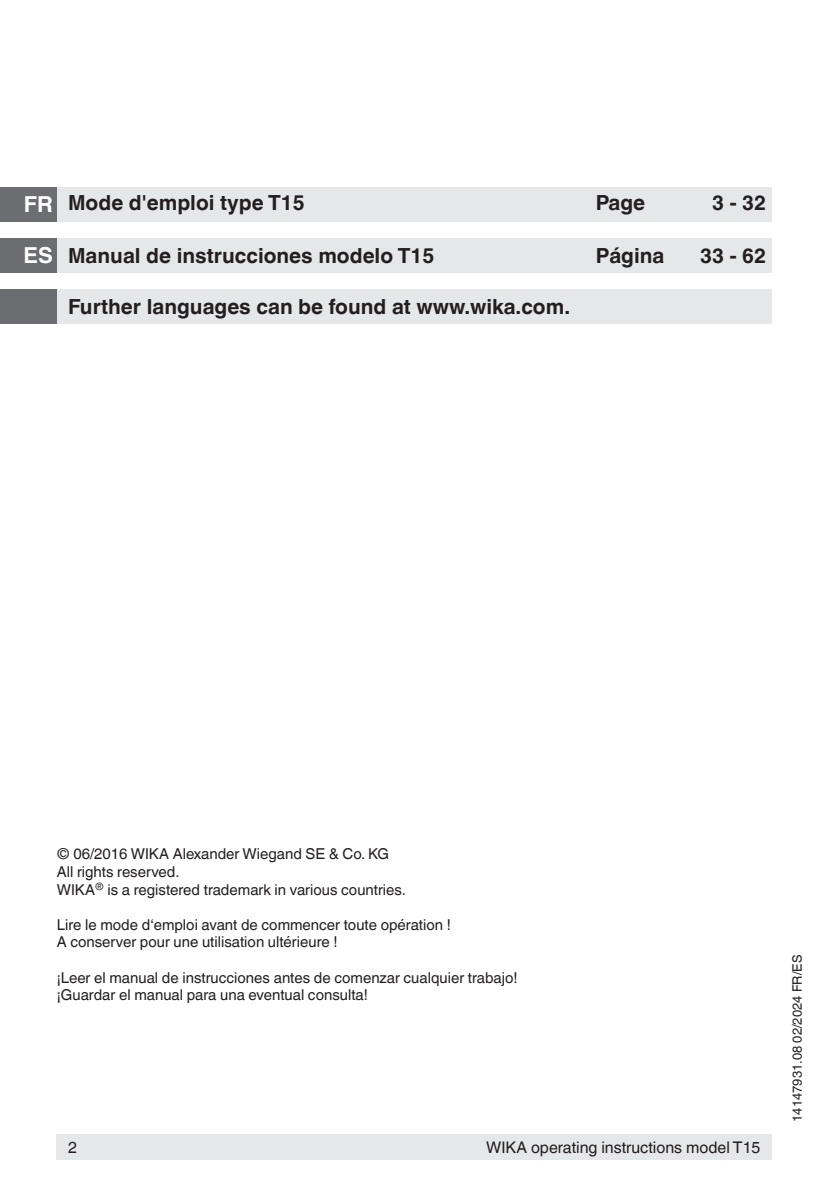
<style>
.page{position:relative;width:840px;height:1191px;background:#fff}
.page>*{position:absolute;margin:0;border:0;box-sizing:border-box;transform-origin:0 0}
.t1{font:700 22px "Helvetica World";color:#fff}
.t2{font:700 20.8px "Helvetica World";color:#231f20}
.t3{font:16px "Helvetica World";color:#231f20}
.t4{font:15px/17.6px "Helvetica World";color:#231f20}
.t5{font:13px "Helvetica World";color:#231f20}
</style>
<div class="page">
<div style="left:57px;top:187px;width:714px;height:34px;background:#e6e7e9"></div>
<div style="left:57px;top:238px;width:714px;height:34px;background:#e6e7e9"></div>
<div style="left:0;top:187px;width:57px;height:34px;background:#6c6d70"></div>
<div style="left:0;top:238px;width:57px;height:34px;background:#6c6d70"></div>
<div style="left:57px;top:289px;width:714px;height:34px;background:#e6e7e9"></div>
<div style="left:0;top:289px;width:57px;height:34px;background:#6c6d70"></div>
<div style="left:57px;top:1134px;width:714px;height:25px;background:#e6e7e9"></div>
<h1 class="t1" style="left:24px;top:192px;width:30px">FR</h1>
<h1 class="t1" style="left:23px;top:243px;width:31px">ES</h1>
<h2 class="t2" style="left:68px;top:191px;width:238px">Mode d'emploi type T15</h2>
<h2 class="t2" style="left:595px;top:191px;width:51px">Page</h2>
<h2 class="t2" style="left:711px;top:191px;width:56px">3 - 32</h2>
<h2 class="t2" style="left:68px;top:244px;width:367px">Manual de instrucciones modelo T15</h2>
<h2 class="t2" style="left:595px;top:244px;width:70px">Página</h2>
<h2 class="t2" style="left:699px;top:244px;width:68px">33 - 62</h2>
<h2 class="t2" style="left:68px;top:295px;width:503px">Further languages can be found at www.wika.com.</h2>
<p class="t4" style="left:57px;top:845px;width:350px">© 06/2016 WIKA Alexander Wiegand SE &amp; Co. KG<br>All rights reserved.<br>WIKA<sup>®</sup> is a registered trademark in various countries.</p>
<p class="t4" style="left:57px;top:915px;width:395px">Lire le mode d‘emploi avant de commencer toute opération !<br>A conserver pour une utilisation ultérieure !</p>
<p class="t4" style="left:57px;top:968px;width:462px">¡Leer el manual de instrucciones antes de comenzar cualquier trabajo! ¡Guardar el manual para una eventual consulta!</p>
<p class="t3" style="left:68px;top:1137px;width:10px">2</p>
<p class="t3" style="left:486px;top:1137px;width:275px">WIKA operating instructions model T15</p>
<p class="t5" style="left:789px;top:1121px;width:168px;rotate:-90deg">14147931.08 02/2024 FR/ES</p>
</div>
